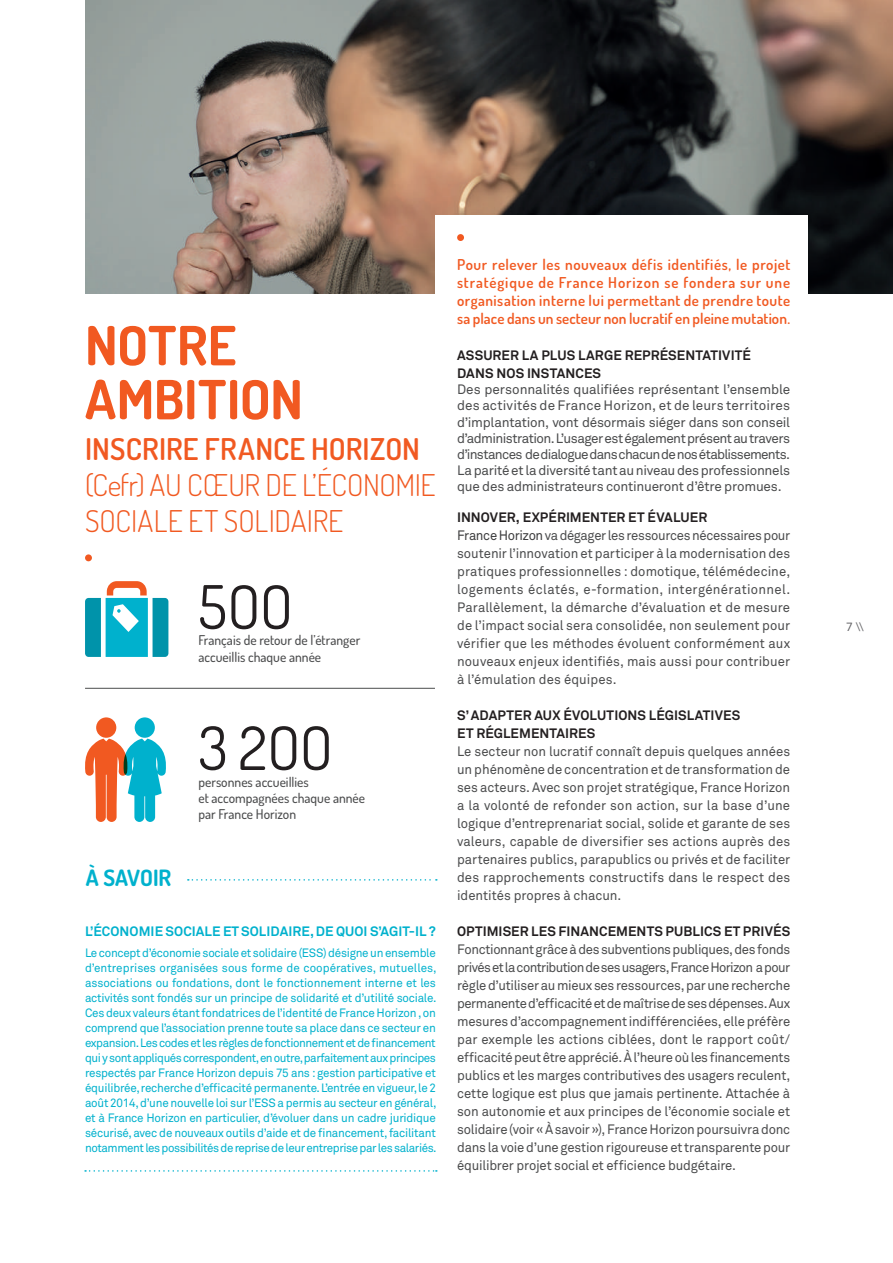
<style>
.page{position:relative;width:893px;height:1263px;background:#fff}
.page>*{position:absolute;margin:0;border:0;box-sizing:border-box;transform-origin:0 0}
.t1{font:60px "Dosis";letter-spacing:-.005em;color:#231f20}
.t2{font:700 54px/54px "Dosis";letter-spacing:-.005em;color:#f15921}
.t3{font:300 30px/36px "Dosis";letter-spacing:-.01em;color:#f15921}
.t4{font:600 30px "Dosis";letter-spacing:.005em;color:#f15921}
.t5{font:700 22.5px "Dosis";color:#00b1cd}
.t6{font:600 15px/18px "Dosis";letter-spacing:.005em;color:#f15921;text-align:justify}
.t7{font:13.5px/18px "Akkurat";letter-spacing:.005em;color:#4b4c4d;text-align:justify}
.t8{font:700 13.5px/18px "Akkurat";letter-spacing:.005em;color:#231f20}
.t9{font:500 13.5px/16.5px "Dosis";color:#4b4c4d}
.t10{font:700 13.5px "Akkurat";letter-spacing:.005em;color:#00b1cd}
.t11{font:12px/15px "Akkurat";letter-spacing:-.035em;color:#00b1cd;text-align:justify}
.t12{font:12px "Akkurat";color:#636366}
.s1{font-weight:700;color:#231f20}
.s2{color:#3e3e3f}
</style>
<div class="page">
<img style="left:85px;top:0;width:808px;height:293px">
<div style="left:436px;top:215px;width:372px;height:566px;background:#fff"></div>
<div style="left:457px;top:234px;width:7px;height:7px;background:#f15921;border-radius:50%"></div>
<div style="left:85px;top:554px;width:7px;height:7px;background:#f15921;border-radius:50%"></div>
<hr style="left:85px;top:688px;width:350px;height:1px;background:#4b4c4d">
<svg style="left:85px;top:581px;width:83px;height:76px"></svg>
<svg style="left:85px;top:1170px;width:352px;height:2px"></svg>
<svg style="left:188px;top:879px;width:249px;height:2px"></svg>
<svg style="left:85px;top:739px;width:81px;height:83px"></svg>
<div style="left:135px;top:717px;width:20px;height:21px;background:#00b1cd;border-radius:50%"></div>
<div style="left:96px;top:717px;width:20px;height:21px;background:#f15921;border-radius:50%"></div>
<h2 class="t2" style="left:85px;top:317px;width:219px">NOTRE<br>AMBITION</h2>
<h3 class="t4" style="left:85px;top:429px;width:337px">INSCRIRE FRANCE HORIZON</h3>
<h3 class="t3" style="left:85px;top:466px;width:352px">(Cefr) AU CŒUR DE L’ÉCONOMIE<br>SOCIALE ET SOLIDAIRE</h3>
<h1 class="t1" style="left:198px;top:568px;width:96px">5OO</h1>
<p class="t9" style="left:198px;top:632px;width:163px">Français de retour de l’étranger accueillis chaque année</p>
<h3 class="t5" style="left:86px;top:863px;width:87px">À SAVOIR</h3>
<h1 class="t1" style="left:198px;top:709px;width:136px">3 2OO</h1>
<p class="t9" style="left:198px;top:773px;width:168px">personnes accueillies<br>et accompagnées chaque année par France Horizon</p>
<p class="t10" style="left:85px;top:923px;width:352px">L’ÉCONOMIE SOCIALE ET SOLIDAIRE, DE QUOI S’AGIT-IL ?</p>
<p class="t11" style="left:85px;top:945px;width:353px">Le concept d’économie sociale et solidaire (ESS) désigne un ensemble d’entreprises organisées sous forme de coopératives, mutuelles, associations ou fondations, dont le fonctionnement interne et les activités sont fondés sur un principe de solidarité et d’utilité sociale.<br>Ces deux valeurs étant fondatrices de l’identité de France Horizon , on comprend que l’association prenne toute sa place dans ce secteur en expansion. Les codes et les règles de fonctionnement et de financement qui y sont appliqués correspondent, en outre, parfaitement aux principes respectés par France Horizon depuis 75 ans : gestion participative et équilibrée, recherche d’efficacité permanente. L’entrée en vigueur, le 2 août 2014, d’une nouvelle loi sur l’ESS a permis au secteur en général, et à France Horizon en particulier, d’évoluer dans un cadre juridique sécurisé, avec de nouveaux outils d’aide et de financement, facilitant notamment les possibilités de reprise de leur entreprise par les salariés.</p>
<p class="t6" style="left:457px;top:255px;width:335px">Pour relever les nouveaux défis identifiés, le projet stratégique de France Horizon se fondera sur une organisation interne lui permettant de prendre toute sa place dans un secteur non lucratif en pleine mutation.</p>
<p class="t8" style="left:457px;top:346px;width:295px">ASSURER LA PLUS LARGE REPRÉSENTATIVITÉ<br>DANS NOS INSTANCES</p>
<p class="t7" style="left:457px;top:382px;width:335px;line-height:16.2px">Des personnalités qualifiées représentant l’ensemble des activités de France Horizon, et de leurs territoires d’implantation, vont désormais siéger dans son conseil d’administration. L’usager est également présent au travers d’instances de dialogue dans chacun de nos établissements.<br>La parité et la diversité tant au niveau des professionnels que des administrateurs continueront d’être promues.</p>
<p class="t7" style="left:457px;top:509px;width:335px;text-align:left"><span class="s1">INNOVER, EXPÉRIMENTER ET ÉVALUER<br></span><span class="s2">France Horizon</span> va dégager les ressources nécessaires pour soutenir l’innovation et participer à la modernisation des pratiques professionnelles : domotique, télémédecine, logements éclatés, e-formation, intergénérationnel.<br>Parallèlement, la démarche d’évaluation et de mesure de l’impact social sera consolidée, non seulement pour vérifier que les méthodes évoluent conformément aux nouveaux enjeux identifiés, mais aussi pour contribuer à l’émulation des équipes.</p>
<p class="t8" style="left:457px;top:706px;width:285px">S’ADAPTER AUX ÉVOLUTIONS LÉGISLATIVES<br>ET RÉGLEMENTAIRES</p>
<p class="t7" style="left:457px;top:743px;width:335px">Le secteur non lucratif connaît depuis quelques années un phénomène de concentration et de transformation de ses acteurs. Avec son projet stratégique, France Horizon a la volonté de refonder son action, sur la base d’une logique d’entreprenariat social, solide et garante de ses valeurs, capable de diversifier ses actions auprès des partenaires publics, parapublics ou privés et de faciliter des rapprochements constructifs dans le respect des identités propres à chacun.</p>
<p class="t8" style="left:457px;top:922px;width:335px">OPTIMISER LES FINANCEMENTS PUBLICS ET PRIVÉS</p>
<p class="t7" style="left:457px;top:941px;width:335px">Fonctionnant grâce à des subventions publiques, des fonds privés et la contribution de ses usagers, France Horizon a pour règle d’utiliser au mieux ses ressources, par une recherche permanente d’efficacité et de maîtrise de ses dépenses. Aux mesures d’accompagnement indifférenciées, elle préfère par exemple les actions ciblées, dont le rapport coût/ efficacité peut être apprécié. À l’heure où les financements publics et les marges contributives des usagers reculent, cette logique est plus que jamais pertinente. Attachée à son autonomie et aux principes de l’économie sociale et solidaire (voir « À savoir »), France Horizon poursuivra donc dans la voie d’une gestion rigoureuse et transparente pour équilibrer projet social et efficience budgétaire.</p>
<p class="t12" style="left:846px;top:620px;width:19px">7 \\</p>
</div>
